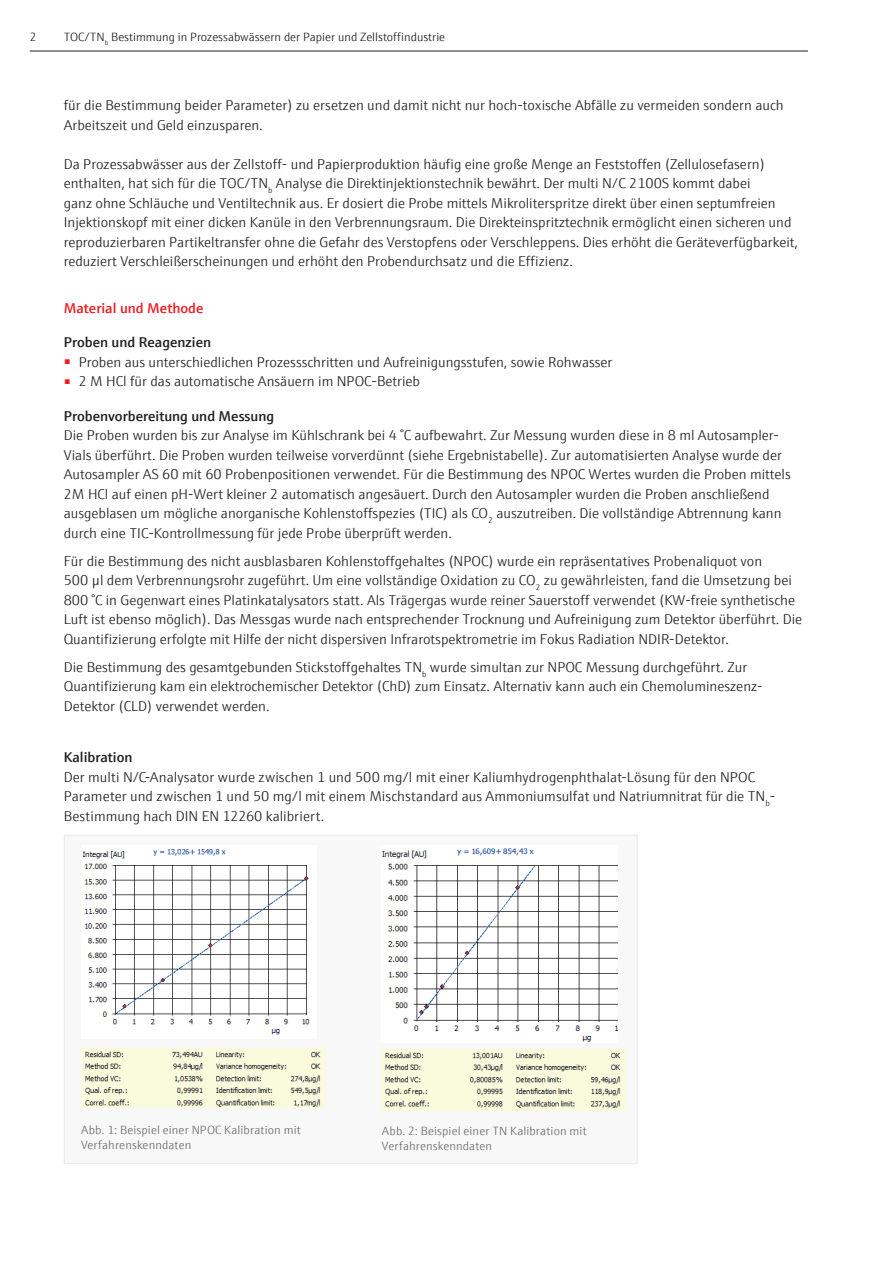
<style>
.page{position:relative;width:893px;height:1263px;background:#fff}
.page>*{position:absolute;margin:0;border:0;box-sizing:border-box;transform-origin:0 0}
.t1{font:300 14.25px/19.5px "E+H Sans";color:#231f20}
.t2{font:600 14.25px "E+H Sans";color:#231f20}
.t3{font:600 14.25px "E+H Sans";color:#ee1d23}
.t4{font:300 12px/15px "E+H Sans";letter-spacing:.01em;color:#6c6d70}
.t5{font:300 12px "E+H Sans";color:#231f20}
</style>
<div class="page">
<div style="left:64px;top:835px;width:573px;height:328px;background:#f8f8f9"></div>
<img style="left:82px;top:849px;width:228px;height:186px">
<img style="left:382px;top:848px;width:235px;height:194px">
<img style="left:81px;top:1048px;width:244px;height:59px">
<img style="left:382px;top:1050px;width:244px;height:60px">
<hr style="left:30px;top:51px;width:778px;height:1px;background:#231f20">
<p class="t5" style="left:30px;top:29px;width:8px">2</p>
<p class="t5" style="left:64px;top:29px;width:383px">TOC/TN<sub>b</sub> Bestimmung in Prozessabwässern der Papier und Zellstoffindustrie</p>
<p class="t1" style="left:64px;top:95px;width:721px">für die Bestimmung beider Parameter) zu ersetzen und damit nicht nur hoch-toxische Abfälle zu vermeiden sondern auch<br>Arbeitszeit und Geld einzusparen.</p>
<p class="t1" style="left:64px;top:153px;width:736px">Da Prozessabwässer aus der Zellstoff- und Papierproduktion häufig eine große Menge an Feststoffen (Zellulosefasern) enthalten, hat sich für die TOC/TN<sub>b</sub> Analyse die Direktinjektionstechnik bewährt. Der multi N/C 2100S kommt dabei<br>ganz ohne Schläuche und Ventiltechnik aus. Er dosiert die Probe mittels Mikroliterspritze direkt über einen septumfreien Injektionskopf mit einer dicken Kanüle in den Verbrennungsraum. Die Direkteinspritztechnik ermöglicht einen sicheren und reproduzierbaren Partikeltransfer ohne die Gefahr des Verstopfens oder Verschleppens. Dies erhöht die Geräteverfügbarkeit, reduziert Verschleißerscheinungen und erhöht den Probendurchsatz und die Effizienz.</p>
<p class="t3" style="left:64px;top:297px;width:141px">Material und Methode</p>
<p class="t2" style="left:64px;top:331px;width:149px">Proben und Reagenzien</p>
<p class="t1" style="left:64px;top:351px;width:550px"><sup>■</sup> Proben aus unterschiedlichen Prozessschritten und Aufreinigungsstufen, sowie Rohwasser</p>
<p class="t1" style="left:64px;top:371px;width:358px"><sup>■</sup> 2 M HCl für das automatische Ansäuern im NPOC-Betrieb</p>
<p class="t2" style="left:64px;top:405px;width:212px">Probenvorbereitung und Messung</p>
<p class="t1" style="left:64px;top:425px;width:729px">Die Proben wurden bis zur Analyse im Kühlschrank bei 4 °C aufbewahrt. Zur Messung wurden diese in 8 ml Autosampler-Vials überführt. Die Proben wurden teilweise vorverdünnt (siehe Ergebnistabelle). Zur automatisierten Analyse wurde der Autosampler AS 60 mit 60 Probenpositionen verwendet. Für die Bestimmung des NPOC Wertes wurden die Proben mittels 2M HCl auf einen pH-Wert kleiner 2 automatisch angesäuert. Durch den Autosampler wurden die Proben anschließend ausgeblasen um mögliche anorganische Kohlenstoffspezies (TIC) als CO<sub>2</sub> auszutreiben. Die vollständige Abtrennung kann durch eine TIC-Kontrollmessung für jede Probe überprüft werden.</p>
<p class="t1" style="left:64px;top:550px;width:740px">Für die Bestimmung des nicht ausblasbaren Kohlenstoffgehaltes (NPOC) wurde ein repräsentatives Probenaliquot von<br>500 µl dem Verbrennungsrohr zugeführt. Um eine vollständige Oxidation zu CO<sub>2</sub> zu gewährleisten, fand die Umsetzung bei 800 °C in Gegenwart eines Platinkatalysators statt. Als Trägergas wurde reiner Sauerstoff verwendet (KW-freie synthetische Luft ist ebenso möglich). Das Messgas wurde nach entsprechender Trocknung und Aufreinigung zum Detektor überführt. Die Quantifizierung erfolgte mit Hilfe der nicht dispersiven Infrarotspektrometrie im Fokus Radiation NDIR-Detektor.</p>
<p class="t1" style="left:64px;top:656px;width:700px">Die Bestimmung des gesamtgebunden Stickstoffgehaltes TN<sub>b</sub> wurde simultan zur NPOC Messung durchgeführt. Zur<br>Quantifizierung kam ein elektrochemischer Detektor (ChD) zum Einsatz. Alternativ kann auch ein Chemolumineszenz-<br>Detektor (CLD) verwendet werden.</p>
<p class="t2" style="left:64px;top:746px;width:70px">Kalibration</p>
<p class="t1" style="left:64px;top:766px;width:713px">Der multi N/C-Analysator wurde zwischen 1 und 500 mg/l mit einer Kaliumhydrogenphthalat-Lösung für den NPOC<br>Parameter und zwischen 1 und 50 mg/l mit einem Mischstandard aus Ammoniumsulfat und Natriumnitrat für die TN<sub>b</sub>-<br>Bestimmung hach DIN EN 12260 kalibriert.</p>
<p class="t4" style="left:81px;top:1122px;width:221px">Abb. 1: Beispiel einer NPOC Kalibration mit<br>Verfahrenskenndaten</p>
<p class="t4" style="left:382px;top:1123px;width:206px">Abb. 2: Beispiel einer TN Kalibration mit<br>Verfahrenskenndaten</p>
</div>
